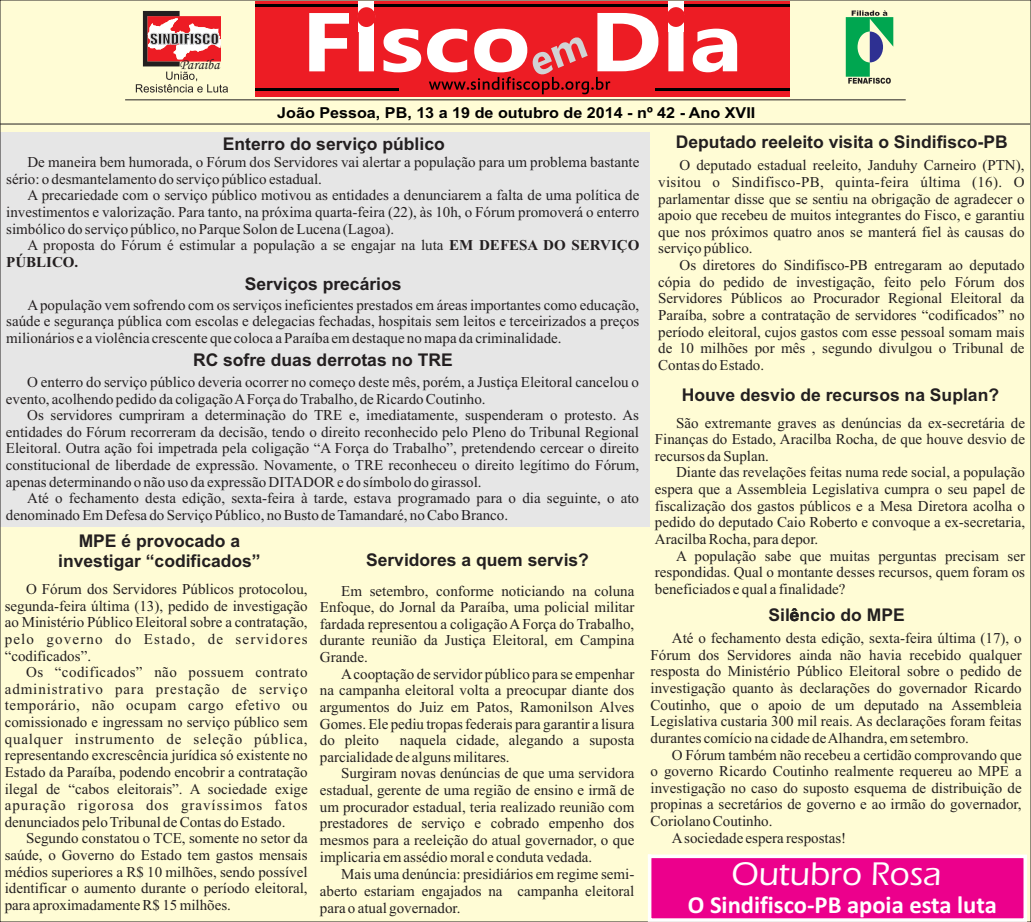
<style>
.page{position:relative;width:1031px;height:922px;background:#fff}
.page>*{position:absolute;margin:0;border:0;box-sizing:border-box;transform-origin:0 0}
.t1{font:500 34px "Eras ITC";color:#fff}
.t2{font:700 24.5px "Calibri";color:#fff}
.t3{font:700 17.5px/19.5px "Arial";color:#231f20;text-align:center}
.t4{font:700 15.12px "Arial";color:#000;scale:1.07 1}
.t5{font:15px/16.6px "Times New Roman";color:#231f20;text-align:justify}
.t6{font:14.75px "Monotype Corsiva";color:#231f20}
.s1{font-weight:700}
</style>
<div class="page">
<div style="left:0;top:0;width:1030px;height:921px;background:#fffcd5"></div>
<div style="left:0;top:132px;width:649px;height:394px;background:#e6e6e6"></div>
<hr style="left:125px;top:99px;width:780px;height:1px;background:#231f20">
<hr style="left:0;top:124px;width:1029px;height:1px;background:#231f20">
<svg style="left:648px;top:854px;width:379px;height:67px;background:#ee1e99"></svg>
<svg style="left:143px;top:11px;width:78px;height:55px;background:#c67272"></svg>
<svg style="left:845px;top:10px;width:47px;height:74px"></svg>
<div style="left:255px;top:1px;width:534px;height:96px;background:#ed1c24"></div>
<svg style="left:309px;top:10px;width:427px;height:84px"></svg>
<hr style="left:255px;top:5px;width:534px;height:2px;background:#000">
<hr style="left:255px;top:88px;width:143px;height:2px;background:#000">
<hr style="left:655px;top:88px;width:134px;height:2px;background:#000">
<div style="left:668px;top:1px;width:15px;height:31px;background:#fff"></div>
<div style="left:666px;top:7px;width:19px;height:20px;background:#ed1c24;border-radius:50%"></div>
<div style="left:359px;top:1px;width:15px;height:31px;background:#fff"></div>
<div style="left:357px;top:7px;width:18px;height:20px;background:#ed1c24;border-radius:50%"></div>
<svg style="left:136px;top:72px;width:92px;height:20px"></svg>
<p class="t6" style="left:179px;top:58px;width:42px">Paraíba</p>
<p class="t4" style="left:277px;top:107px;width:448px">João Pessoa, PB, 13 a 19 de outubro de 2014 - nº 42 - Ano XVII</p>
<p class="t3" style="left:223px;top:135px;width:223px">Enterro do serviço público</p>
<p class="t5" style="left:6px;top:155px;width:634px;text-indent:21px">De maneira bem humorada, o Fórum dos Servidores vai alertar a população para um problema bastante sério: o desmantelamento do serviço público estadual.</p>
<p class="t5" style="left:6px;top:188px;width:634px;text-indent:21px">A precariedade com o serviço público motivou as entidades a denunciarem a falta de uma política de investimentos e valorização. Para tanto, na próxima quarta-feira (22), às 10h, o Fórum promoverá o enterro simbólico do serviço público, no Parque Solon de Lucena (Lagoa).</p>
<p class="t5" style="left:6px;top:238px;width:634px;text-indent:21px">A proposta do Fórum é estimular a população a se engajar na luta <span class="s1">EM DEFESA DO SERVIÇO<br>PÚBLICO.</span></p>
<p class="t5" style="left:6px;top:298px;width:634px;text-indent:21px">Apopulação vem sofrendo com os serviços ineficientes prestados em áreas importantes como educação, saúde e segurança pública com escolas e delegacias fechadas, hospitais sem leitos e terceirizados a preços milionários e a violência crescente que coloca a Paraíba em destaque no mapa da criminalidade.</p>
<p class="t5" style="left:6px;top:375px;width:634px;text-indent:21px">O enterro do serviço público deveria ocorrer no começo deste mês, porém, a Justiça Eleitoral cancelou o evento, acolhendo pedido da coligação AForça do Trabalho, de Ricardo Coutinho.</p>
<p class="t5" style="left:6px;top:408px;width:634px;text-indent:21px">Os servidores cumpriram a determinação do TRE e, imediatamente, suspenderam o protesto. As entidades do Fórum recorreram da decisão, tendo o direito reconhecido pelo Pleno do Tribunal Regional Eleitoral. Outra ação foi impetrada pela coligação “A Força do Trabalho”, pretendendo cercear o direito constitucional de liberdade de expressão. Novamente, o TRE reconheceu o direito legítimo do Fórum, apenas determinando o não uso da expressão DITADOR e do símbolo do girassol.</p>
<p class="t5" style="left:6px;top:491px;width:634px;text-indent:21px">Até o fechamento desta edição, sexta-feira à tarde, estava programado para o dia seguinte, o ato denominado Em Defesa do Serviço Público, no Busto de Tamandaré, no Cabo Branco.</p>
<p class="t3" style="left:245px;top:275px;width:158px">Serviços precários</p>
<p class="t3" style="left:193px;top:352px;width:261px">RC sofre duas derrotas no TRE</p>
<p class="t3" style="left:58px;top:532px;width:204px">MPE éprovocado a investigar “codificados”</p>
<p class="t5" style="left:5px;top:582px;width:304px;text-indent:21px">O Fórum dos Servidores Públicos protocolou, segunda-feira última (13), pedido de investigação ao Ministério Público Eleitoral sobre a contratação, pelo governo do Estado, de servidores “codificados”.</p>
<p class="t5" style="left:5px;top:665px;width:304px;text-indent:21px">Os “codificados” não possuem contrato administrativo para prestação de serviço temporário, não ocupam cargo efetivo ou comissionado e ingressam no serviço público sem qualquer instrumento de seleção pública, representando excrescência jurídica só existente no Estado da Paraíba, podendo encobrir a contratação ilegal de “cabos eleitorais”. A sociedade exige apuração rigorosa dos gravíssimos fatos denunciados pelo Tribunal de Contas do Estado.</p>
<p class="t5" style="left:5px;top:831px;width:304px;text-indent:21px">Segundo constatou o TCE, somente no setor da saúde, o Governo do Estado tem gastos mensais médios superiores a R$ 10 milhões, sendo possível identificar o aumento durante o período eleitoral, para aproximadamente R$ 15 milhões.</p>
<p class="t3" style="left:366px;top:552px;width:224px">Servidores a quem servis?</p>
<p class="t5" style="left:320px;top:583px;width:316px;text-indent:21px">Em setembro, conforme noticiando na coluna Enfoque, do Jornal da Paraíba, uma policial militar fardada representou a coligação AForça do Trabalho, durante reunião da Justiça Eleitoral, em Campina Grande.</p>
<p class="t5" style="left:320px;top:666px;width:316px;text-indent:21px">Acooptação de servidor público para se empenhar na campanha eleitoral volta a preocupar diante dos argumentos do Juiz em Patos, Ramonilson Alves Gomes. Ele pediu tropas federais para garantir a lisura do pleito</p>
<p class="t5" style="left:320px;top:733px;width:316px;text-indent:80px">naquela cidade, alegando a suposta parcialidade de alguns militares.</p>
<p class="t5" style="left:320px;top:766px;width:316px;text-indent:21px">Surgiram novas denúncias de que uma servidora estadual, gerente de uma região de ensino e irmã de um procurador estadual, teria realizado reunião com prestadores de serviço e cobrado empenho dos mesmos para a reeleição do atual governador, o que implicaria em assédio moral e conduta vedada.</p>
<p class="t5" style="left:320px;top:866px;width:316px;line-height:17.2px;text-indent:21px">Mais uma denúncia: presidiários em regime semi&shy;aberto estariam engajados na campanha eleitoral para o atual governador.</p>
<p class="t3" style="left:675px;top:134px;width:333px">Deputado reeleito visita o Sindifisco-PB</p>
<p class="t5" style="left:658px;top:158px;width:367px;text-indent:21px">O deputado estadual reeleito, Janduhy Carneiro (PTN), visitou o Sindifisco-PB, quinta-feira última (16). O parlamentar disse que se sentiu na obrigação de agradecer o apoio que recebeu de muitos integrantes do Fisco, e garantiu que nos próximos quatro anos se manterá fiel às causas do serviço público.</p>
<p class="t5" style="left:658px;top:258px;width:367px;text-indent:21px">Os diretores do Sindifisco-PB entregaram ao deputado cópia do pedido de investigação, feito pelo Fórum dos Servidores Públicos ao Procurador Regional Eleitoral da Paraíba, sobre a contratação de servidores “codificados” no período eleitoral, cujos gastos com esse pessoal somam mais de 10 milhões por mês , segundo divulgou o Tribunal de Contas do Estado.</p>
<p class="t3" style="left:681px;top:387px;width:319px">Houve desvio de recursos na Suplan?</p>
<p class="t5" style="left:654px;top:415px;width:371px;text-indent:21px">São extremante graves as denúncias da ex-secretária de Finanças do Estado, Aracilba Rocha, de que houve desvio de recursos da Suplan.</p>
<p class="t5" style="left:654px;top:465px;width:371px;text-indent:21px">Diante das revelações feitas numa rede social, a população espera que a Assembleia Legislativa cumpra o seu papel de fiscalização dos gastos públicos e a Mesa Diretora acolha o pedido do deputado Caio Roberto e convoque a ex-secretaria, Aracilba Rocha, para depor.</p>
<p class="t5" style="left:654px;top:548px;width:371px;text-indent:21px">A população sabe que muitas perguntas precisam ser respondidas. Qual o montante desses recursos, quem foram os beneficiados e qual a finalidade?</p>
<p class="t3" style="left:768px;top:606px;width:138px">Sileêncio do MPE</p>
<p class="t5" style="left:650px;top:631px;width:372px;text-indent:21px">Até o fechamento desta edição, sexta-feira última (17), o Fórum dos Servidores ainda não havia recebido qualquer resposta do Ministério Público Eleitoral sobre o pedido de investigação quanto às declarações do governador Ricardo Coutinho, que o apoio de um deputado na Assembleia Legislativa custaria 300 mil reais. As declarações foram feitas durantes comício na cidade de Alhandra, em setembro.</p>
<p class="t5" style="left:671px;top:747px;width:351px">O Fórum também não recebeu a certidão comprovando que</p>
<p class="t5" style="left:650px;top:764px;width:372px">o governo Ricardo Coutinho realmente requereu ao MPE a</p>
<p class="t5" style="left:650px;top:780px;width:372px">investigação no caso do suposto esquema de distribuição de</p>
<p class="t5" style="left:650px;top:797px;width:372px">propinas a secretários de governo e ao irmão do governador,</p>
<p class="t5" style="left:650px;top:814px;width:123px">Coriolano Coutinho.</p>
<p class="t5" style="left:671px;top:830px;width:176px">Asociedade espera respostas!</p>
<h1 class="t1" style="left:731px;top:861px;width:211px">Outubro Rosa</h1>
<h2 class="t2" style="left:687px;top:894px;width:310px">O Sindifisco-PB apoia esta luta</h2>
</div>
